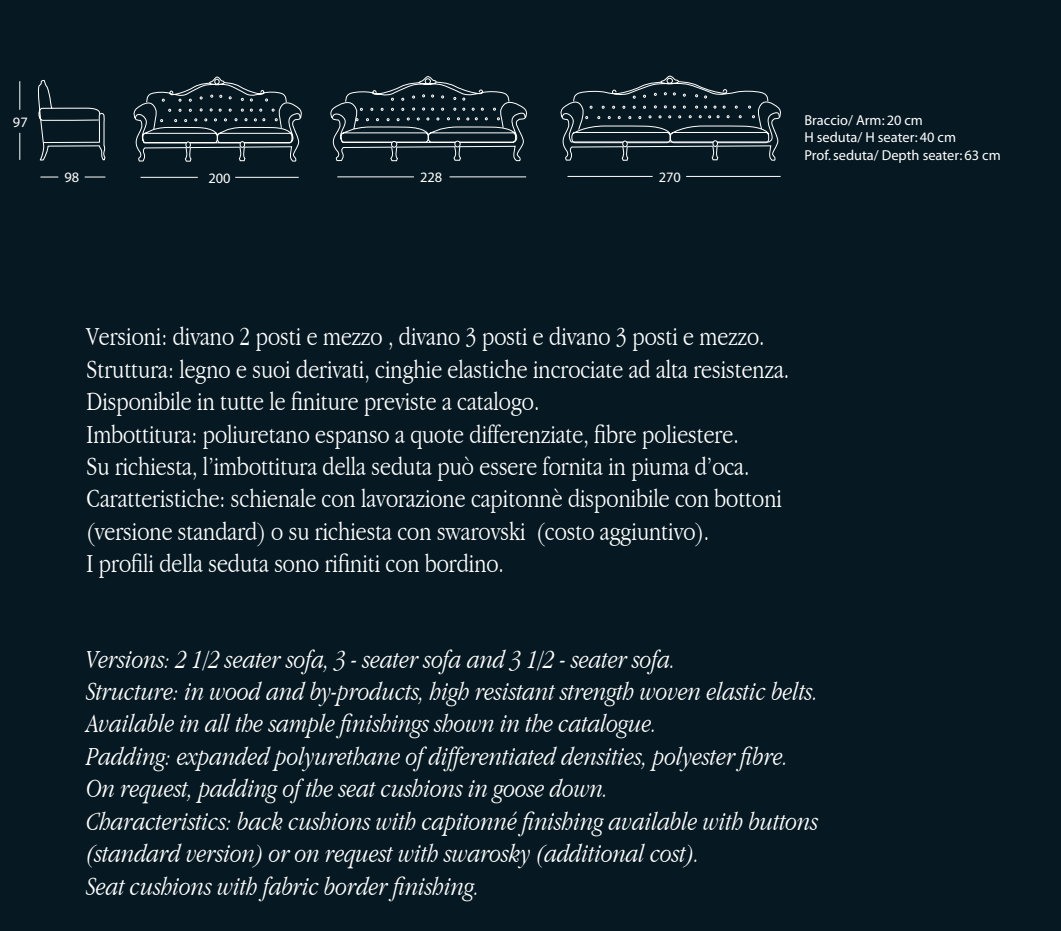
<style>
.page{position:relative;width:1061px;height:931px;background:#fff}
.page>*{position:absolute;margin:0;border:0;box-sizing:border-box;transform-origin:0 0}
.t1{font:300 condensed 27px/32.4px "Garamond";color:#fff}
.t2{font:italic 300 condensed 27px/32.4px "Garamond";color:#fff}
.t3{font:14.4px/17.3px "Myriad";color:#fff}
</style>
<div class="page">
<div style="left:0;top:0;width:1060px;height:930px;background:#061821"></div>
<svg style="left:19px;top:81px;width:1px;height:29px"></svg>
<svg style="left:19px;top:133px;width:1px;height:27px"></svg>
<svg style="left:40px;top:176px;width:18px;height:1px"></svg>
<svg style="left:85px;top:176px;width:20px;height:1px"></svg>
<svg style="left:38px;top:79px;width:68px;height:82px"></svg>
<svg style="left:133px;top:75px;width:648px;height:103px"></svg>
<p class="t3" style="left:13px;top:114px;width:16px">97</p>
<p class="t3" style="left:804px;top:112px;width:198px">Braccio/ Arm: 20 cm<br>H seduta/ H seater: 40 cm<br>Prof. seduta/ Depth seater: 63 cm</p>
<p class="t3" style="left:208px;top:170px;width:24px">200</p>
<p class="t3" style="left:420px;top:169px;width:24px">228</p>
<p class="t3" style="left:64px;top:169px;width:16px">98</p>
<p class="t3" style="left:658px;top:169px;width:24px">270</p>
<p class="t1" style="left:86px;top:320px;width:704px">Versioni: divano 2 posti e mezzo , divano 3 posti e divano 3 posti e mezzo.<br>Struttura: legno e suoi derivati, cinghie elastiche incrociate ad alta resistenza.<br>Disponibile in tutte le finiture previste a catalogo.<br>Imbottitura: poliuretano espanso a quote differenziate, fibre poliestere.<br>Su richiesta, l’imbottitura della seduta può essere fornita in piuma d’oca.<br>Caratteristiche: schienale con lavorazione capitonnè disponibile con bottoni (versione standard) o su richiesta con swarovski (costo aggiuntivo).<br>I profili della seduta sono rifiniti con bordino.</p>
<p class="t2" style="left:86px;top:642px;width:733px">Versions: 2 1/2 seater sofa, 3 - seater sofa and 3 1/2 - seater sofa.<br>Structure: in wood and by-products, high resistant strength woven elastic belts.<br>Available in all the sample finishings shown in the catalogue.<br>Padding: expanded polyurethane of differentiated densities, polyester fibre.<br>On request, padding of the seat cushions in goose down.<br>Characteristics: back cushions with capitonné finishing available with buttons (standard version) or on request with swarosky (additional cost).<br>Seat cushions with fabric border finishing.</p>
</div>
